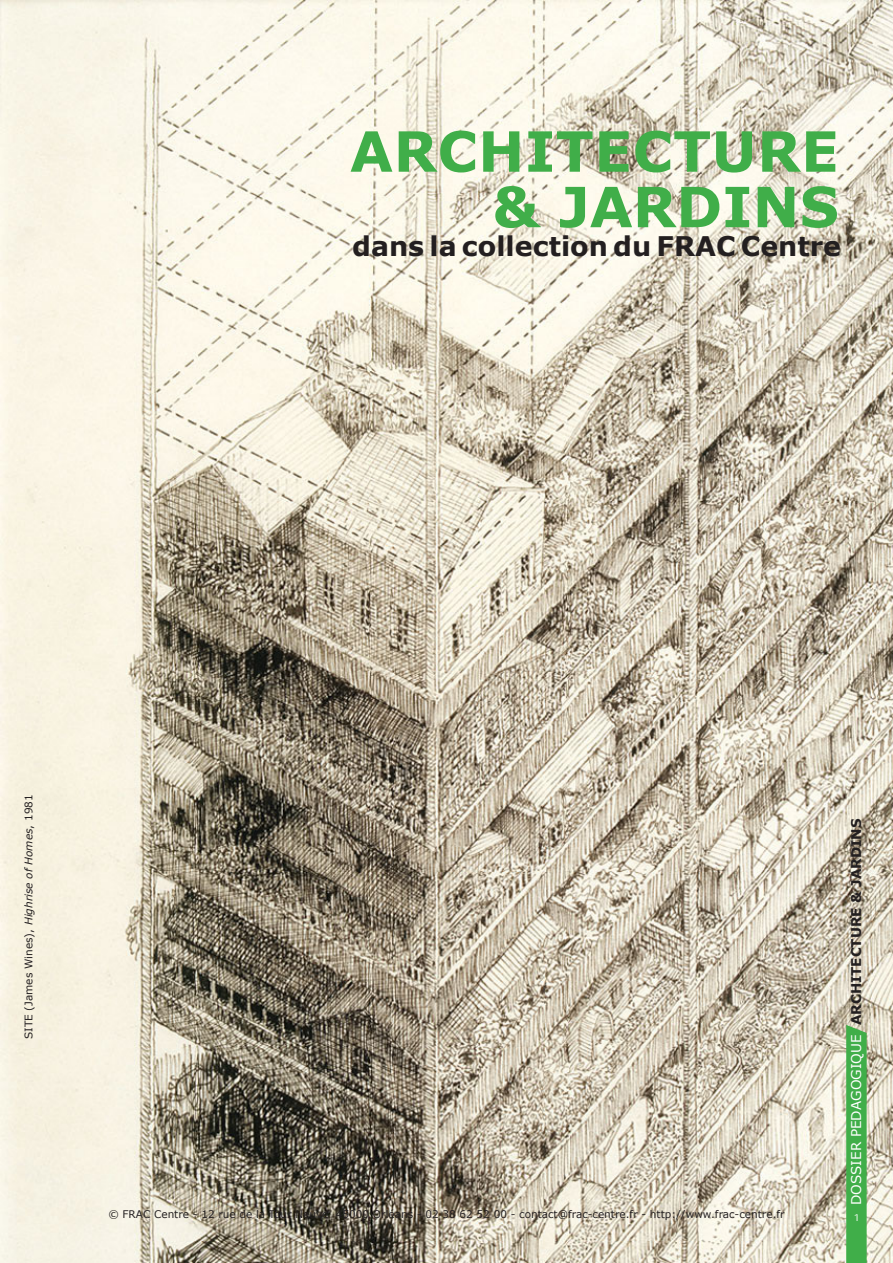
<style>
.page{position:relative;width:893px;height:1263px;background:#fff}
.page>*{position:absolute;margin:0;border:0;box-sizing:border-box;transform-origin:0 0}
.t1{font:700 55.5px "Verdana";letter-spacing:.01em;color:#40ae49}
.t2{font:700 27px "Verdana";color:#231f20}
.t3{font:700 13.5px "Verdana";color:#231f20}
.t4{font:300 13.5px "Linotype Aroma";color:#fff}
.t5{font:10.5px "Verdana";color:#231f20}
.s1{font-style:italic}
.s2{font-weight:400;color:#fff}
</style>
<div class="page">
<img style="left:1px;top:1px;width:892px;height:1262px">
<svg style="left:846px;top:1025px;width:21px;height:238px;background:#46af4d"></svg>
<p class="t1" style="left:350px;top:116px;width:490px">ARCHITECTURE</p>
<p class="t1" style="left:492px;top:172px;width:348px">&amp; JARDINS</p>
<p class="t2" style="left:352px;top:229px;width:490px">dans la collection du FRAC Centre</p>
<p class="t5" style="left:22px;top:1039px;width:246px;rotate:-90deg">SITE (James Wines), <span class="s1">Highrise of Homes</span>, 1981</p>
<p class="t5" style="left:108px;top:1207px;width:678px">© FRAC Centre - 12 rue de la Tour Neuve 45000 Orléans - 02 38 62 52 00 - contact@frac-centre.fr - http://www.frac-centre.fr</p>
<p class="t3" style="left:848px;top:1205px;width:388px;rotate:-90deg"><span class="s2">DOSSIER PEDAGOGIQUE</span> ARCHITECTURE &amp; JARDINS</p>
<p class="t4" style="left:853px;top:1207px;width:9px">1</p>
</div>
